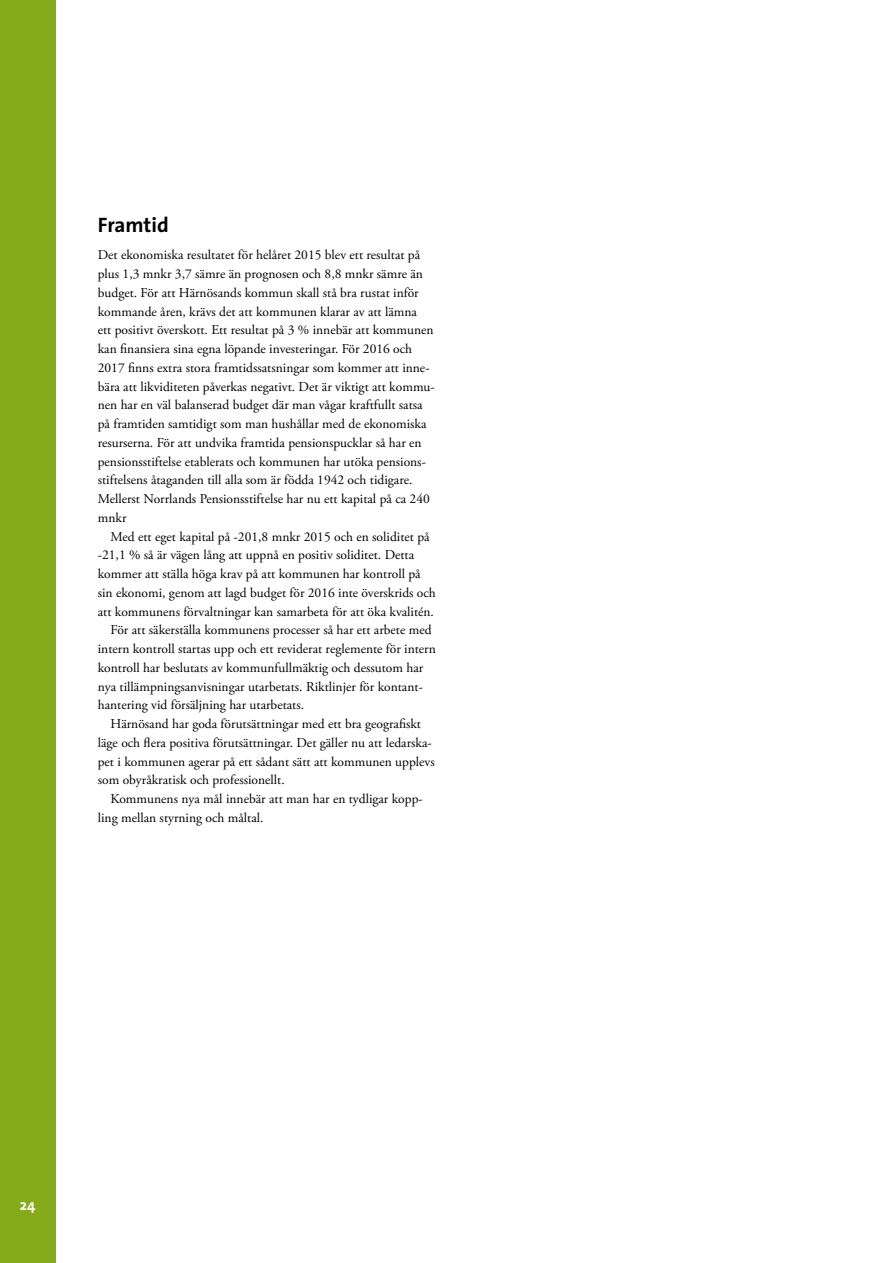
<style>
.page{position:relative;width:893px;height:1263px;background:#fff}
.page>*{position:absolute;margin:0;border:0;box-sizing:border-box;transform-origin:0 0}
.t1{font:700 21px "The Sans";letter-spacing:-.005em;color:#000}
.t2{font:700 15px "The Sans";color:#fff}
.t3{font:13.5px/18.8px "Adobe Garamond Pro";color:#000}
</style>
<div class="page">
<div style="left:0;top:0;width:55px;height:1263px;background:#85ab1a"></div>
<h1 class="t1" style="left:98px;top:207px;width:72px">Framtid</h1>
<p class="t3" style="left:98px;top:246px;width:339px">Det ekonomiska resultatet för helåret 2015 blev ett resultat på plus 1,3 mnkr 3,7 sämre än prognosen och 8,8 mnkr sämre än budget. För att Härnösands kommun skall stå bra rustat inför kommande åren, krävs det att kommunen klarar av att lämna<br>ett positivt överskott. Ett resultat på 3 % innebär att kommunen kan finansiera sina egna löpande investeringar. För 2016 och 2017 finns extra stora framtidssatsningar som kommer att inne&shy;bära att likviditeten påverkas negativt. Det är viktigt att kommu&shy;nen har en väl balanserad budget där man vågar kraftfullt satsa på framtiden samtidigt som man hushållar med de ekonomiska resurserna. För att undvika framtida pensionspucklar så har en pensionsstiftelse etablerats och kommunen har utöka pensions&shy;stiftelsens åtaganden till alla som är födda 1942 och tidigare.<br>Mellerst Norrlands Pensionsstiftelse har nu ett kapital på ca 240 mnkr</p>
<p class="t3" style="left:111px;top:527px;width:321px">Med ett eget kapital på -201,8 mnkr 2015 och en soliditet på</p>
<p class="t3" style="left:98px;top:546px;width:318px">-21,1 % så är vägen lång att uppnå en positiv soliditet. Detta</p>
<p class="t3" style="left:98px;top:565px;width:324px">kommer att ställa höga krav på att kommunen har kontroll på</p>
<p class="t3" style="left:98px;top:584px;width:340px">sin ekonomi, genom att lagd budget för 2016 inte överskrids och</p>
<p class="t3" style="left:98px;top:602px;width:338px">att kommunens förvaltningar kan samarbeta för att öka kvalitén.</p>
<p class="t3" style="left:111px;top:621px;width:323px">För att säkerställa kommunens processer så har ett arbete med</p>
<p class="t3" style="left:98px;top:640px;width:340px">intern kontroll startas upp och ett reviderat reglemente för intern</p>
<p class="t3" style="left:98px;top:659px;width:327px">kontroll har beslutats av kommunfullmäktig och dessutom har</p>
<p class="t3" style="left:98px;top:677px;width:327px">nya tillämpningsanvisningar utarbetats. Riktlinjer för kontant-</p>
<p class="t3" style="left:98px;top:696px;width:208px">hantering vid försäljning har utarbetats.</p>
<p class="t3" style="left:111px;top:715px;width:312px">Härnösand har goda förutsättningar med ett bra geografiskt</p>
<p class="t3" style="left:98px;top:734px;width:335px">läge och flera positiva förutsättningar. Det gäller nu att ledarska-</p>
<p class="t3" style="left:98px;top:752px;width:338px">pet i kommunen agerar på ett sådant sätt att kommunen upplevs</p>
<p class="t3" style="left:98px;top:771px;width:189px">som obyråkratisk och professionellt.</p>
<p class="t3" style="left:111px;top:790px;width:314px">Kommunens nya mål innebär att man har en tydligar kopp-</p>
<p class="t3" style="left:98px;top:809px;width:167px">ling mellan styrning och måltal.</p>
<p class="t2" style="left:20px;top:1192px;width:17px">24</p>
</div>
